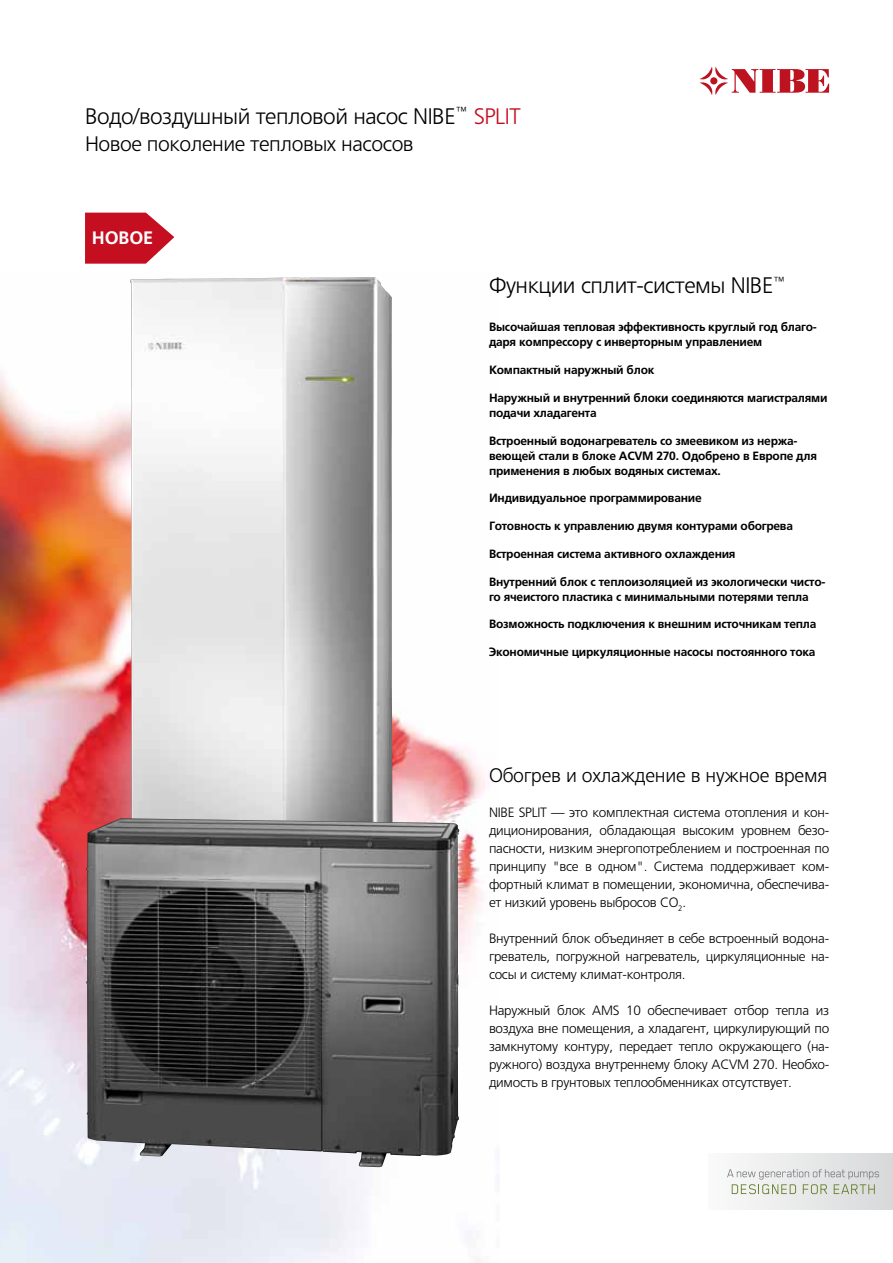
<style>
.page{position:relative;width:893px;height:1263px;background:#fff}
.page>*{position:absolute;margin:0;border:0;box-sizing:border-box;transform-origin:0 0}
.t1{font:300 22.5px "Frutiger LTCYR";letter-spacing:-.02em;color:#000}
.t2{font:300 21px "Frutiger LTCYR";letter-spacing:-.02em;color:#000}
.t3{font:300 19.5px "Frutiger LTCYR";letter-spacing:-.01em;color:#000}
.t4{font:700 18px "Frutiger LTCYR";letter-spacing:-.01em;color:#fff}
.t5{font:300 13.5px/18px "Frutiger LTCYR";letter-spacing:-.02em;color:#000;text-align:justify}
.t6{font:700 12px/15px "Frutiger LTCYR";letter-spacing:-.02em;color:#000}
.s1{color:#c50e1f}
</style>
<div class="page">
<svg style="left:699px;top:67px;width:130px;height:28px"></svg>
<svg style="left:85px;top:213px;width:89px;height:51px;background:#ce3443"></svg>
<img style="left:0;top:373px;width:485px;height:890px">
<img style="left:130px;top:277px;width:262px;height:541px">
<img style="left:86px;top:818px;width:373px;height:349px">
<div style="left:709px;top:1153px;width:184px;height:56px;background:linear-gradient(to right,#fafafa,#d8d9da)"></div>
<svg style="left:727px;top:1169px;width:152px;height:25px"></svg>
<h1 class="t1" style="left:85px;top:104px;width:437px">Водо/воздушный тепловой насос NIBE<sup>™</sup> <span class="s1">SPLIT</span></h1>
<h2 class="t2" style="left:85px;top:133px;width:330px">Новое поколение тепловых насосов</h2>
<h3 class="t4" style="left:92px;top:228px;width:63px">НОВОЕ</h3>
<h1 class="t1" style="left:489px;top:274px;width:298px">Функции сплит-системы NIBE<sup>™</sup></h1>
<p class="t6" style="left:489px;top:320px;width:329px">Высочайшая тепловая эффективность круглый год благо&shy;даря компрессору с инверторным управлением</p>
<p class="t6" style="left:489px;top:362px;width:167px">Компактный наружный блок</p>
<p class="t6" style="left:489px;top:390px;width:340px">Наружный и внутренний блоки соединяются магистралями подачи хладагента</p>
<p class="t6" style="left:489px;top:433px;width:329px">Встроенный водонагреватель со змеевиком из нержа&shy;веющей стали в блоке ACVM 270. Одобрено в Европе для применения в любых водяных системах.</p>
<p class="t6" style="left:489px;top:491px;width:214px">Индивидуальное программирование</p>
<p class="t6" style="left:489px;top:518px;width:305px">Готовность к управлению двумя контурами обогрева</p>
<p class="t6" style="left:489px;top:546px;width:248px">Встроенная система активного охлаждения</p>
<p class="t6" style="left:489px;top:574px;width:338px">Внутренний блок с теплоизоляцией из экологически чисто&shy;го ячеистого пластика с минимальными потерями тепла</p>
<p class="t6" style="left:489px;top:617px;width:329px">Возможность подключения к внешним источникам тепла</p>
<p class="t6" style="left:489px;top:644px;width:328px">Экономичные циркуляционные насосы постоянного тока</p>
<h3 class="t3" style="left:489px;top:765px;width:340px">Обогрев и охлаждение в нужное время</h3>
<p class="t5" style="left:489px;top:803px;width:342px">NIBE SPLIT — это комплектная система отопления и кон&shy;диционирования, обладающая высоким уровнем безо&shy;пасности, низким энергопотреблением и построенная по принципу "все в одном". Система поддерживает ком&shy;фортный климат в помещении, экономична, обеспечива&shy;ет низкий уровень выбросов CO<sub>2</sub>.</p>
<p class="t5" style="left:489px;top:929px;width:342px">Внутренний блок объединяет в себе встроенный водона&shy;греватель, погружной нагреватель, циркуляционные на&shy;сосы и систему климат-контроля.</p>
<p class="t5" style="left:489px;top:1001px;width:342px">Наружный блок AMS 10 обеспечивает отбор тепла из воздуха вне помещения, а хладагент, циркулирующий по замкнутому контуру, передает тепло окружающего (на&shy;ружного) воздуха внутреннему блоку ACVM 270. Необхо&shy;димость в грунтовых теплообменниках отсутствует.</p>
</div>
